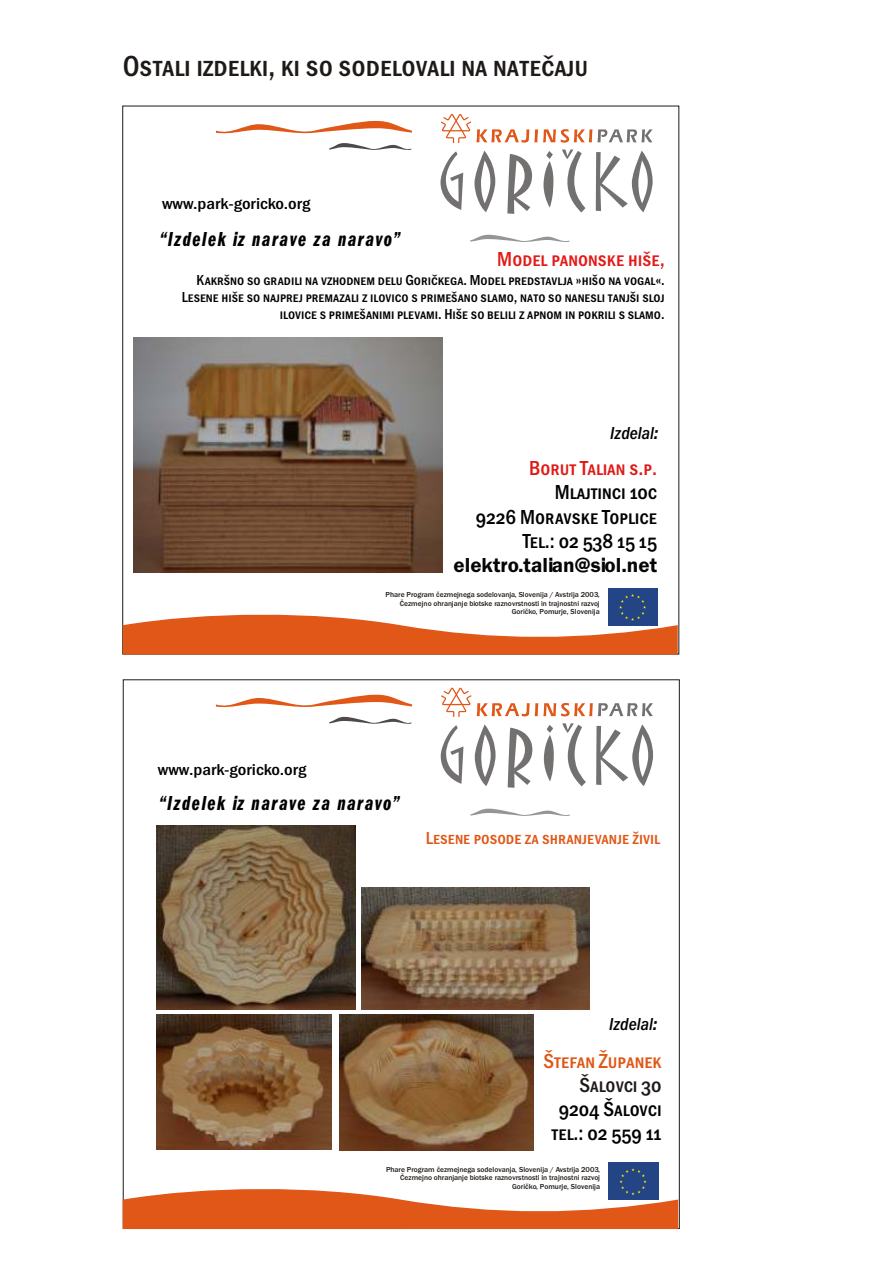
<style>
.page{position:relative;width:894px;height:1263px;background:#fff}
.page>*{position:absolute;margin:0;border:0;box-sizing:border-box;transform-origin:0 0}
.t1{font:500 condensed 30px "Franklin Got SC Itc TEE";color:#1f1a17}
.t2{font:500 condensed 21px/24.2px "Franklin Got SC Itc TEE";color:#000;text-align:right}
.t3{font:21px "Franklin Got Itc TEE Demi Comp Ital";letter-spacing:.07em;color:#000}
.t4{font:600 21px "Franklin Got Itc TEE";color:#050505}
.t5{font:500 condensed 21px "Franklin Got SC Itc TEE";color:#e31a17}
.t6{font:500 condensed 21px "Franklin Got SC Itc TEE";color:#e01a17}
.t7{font:500 condensed 21px "Franklin Got SC Itc TEE";color:#e05717}
.t8{font:500 condensed 21px "Franklin Got SC Itc TEE";color:#1f1a17}
.t9{font:500 condensed 18px "Franklin Got SC Itc TEE";color:#e05717}
.t10{font:italic 500 condensed 18px "Franklin Got Itc TEE";color:#000}
.t11{font:500 condensed 16.35px "Franklin Got Itc TEE";color:#000;scale:1.15 1}
.t12{font:500 condensed 15px/17.2px "Franklin Got SC Itc TEE";color:#000;text-align:right}
.t13{font:500 7.5px/8.6px "Franklin Got Itc TEE";color:#1f1a17;text-align:right}
.s1{color:#e01a17}
.s2{font-family:"Franklin Got Itc TEE Demi Comp Ital";font-weight:400;font-style:normal;font-stretch:normal}
</style>
<div class="page">
<svg style="left:470px;top:235px;width:99px;height:7px"></svg>
<svg style="left:441px;top:151px;width:22px;height:59px"></svg>
<svg style="left:475px;top:151px;width:20px;height:61px"></svg>
<svg style="left:507px;top:154px;width:25px;height:60px"></svg>
<svg style="left:544px;top:151px;width:9px;height:57px"></svg>
<svg style="left:562px;top:150px;width:23px;height:63px"></svg>
<svg style="left:596px;top:151px;width:57px;height:61px"></svg>
<svg style="left:441px;top:114px;width:212px;height:29px"></svg>
<svg style="left:329px;top:143px;width:82px;height:7px"></svg>
<svg style="left:216px;top:121px;width:196px;height:13px"></svg>
<div style="left:608px;top:588px;width:50px;height:38px;background:#244585"></div>
<svg style="left:123px;top:594px;width:555px;height:61px"></svg>
<img style="left:134px;top:338px;width:309px;height:235px">
<svg style="left:470px;top:809px;width:100px;height:7px"></svg>
<svg style="left:441px;top:725px;width:22px;height:59px"></svg>
<svg style="left:475px;top:724px;width:21px;height:62px"></svg>
<svg style="left:508px;top:728px;width:24px;height:60px"></svg>
<svg style="left:544px;top:725px;width:10px;height:56px"></svg>
<svg style="left:562px;top:723px;width:24px;height:63px"></svg>
<svg style="left:596px;top:724px;width:57px;height:62px"></svg>
<svg style="left:441px;top:688px;width:212px;height:29px"></svg>
<svg style="left:329px;top:717px;width:82px;height:7px"></svg>
<svg style="left:216px;top:694px;width:196px;height:14px"></svg>
<div style="left:608px;top:1163px;width:50px;height:37px;background:#244585"></div>
<svg style="left:123px;top:1168px;width:555px;height:61px"></svg>
<img style="left:157px;top:826px;width:198px;height:184px">
<img style="left:157px;top:1014px;width:175px;height:136px">
<img style="left:361px;top:888px;width:229px;height:121px">
<img style="left:339px;top:1014px;width:194px;height:137px">
<h1 class="t1" style="left:123px;top:54px;width:467px">Ostali izdelki, ki so sodelovali na natečaju</h1>
<h3 class="t11" style="left:162px;top:196px;width:130px">www.park-goricko.org</h3>
<h2 class="t3" style="left:159px;top:230px;width:242px">“Izdelek iz narave za naravo”</h2>
<h2 class="t5" style="left:497px;top:250px;width:169px">Model panonske hiše<span class="s1">,</span></h2>
<p class="t12" style="left:182px;top:272px;width:485px">Kakršno so gradili na vzhodnem delu Goričkega. Model predstavlja »hišo na vogal«.<br>Lesene hiše so najprej premazali z ilovico s primešano slamo, nato so nanesli tanjši sloj ilovice s primešanimi plevami. Hiše so belili z apnom in pokrili s slamo.</p>
<h3 class="t11" style="left:158px;top:763px;width:131px">www.park-goricko.org</h3>
<h3 class="t10" style="left:610px;top:426px;width:49px">Izdelal<span class="s2">:</span></h3>
<h2 class="t6" style="left:529px;top:460px;width:129px">Borut Talian s.p.</h2>
<h2 class="t2" style="left:476px;top:482px;width:183px">Mlajtinci 10c<br>9226 Moravske Toplice<br>Tel.: 02 538 15 15</h2>
<h2 class="t4" style="left:454px;top:556px;width:205px">elektro.talian@siol.net</h2>
<p class="t13" style="left:386px;top:591px;width:216px">Phare Program čezmejnega sodelovanja, Slovenija / Avstrija 2003,<br>Čezmejno ohranjanje biotske raznovrstnosti in trajnostni razvoj<br>Goričko, Pomurje, Slovenija</p>
<h2 class="t3" style="left:159px;top:794px;width:242px">“Izdelek iz narave za naravo”</h2>
<h3 class="t9" style="left:426px;top:830px;width:236px">Lesene posode za shranjevanje živil</h3>
<h3 class="t10" style="left:609px;top:1017px;width:49px">Izdelal<span class="s2">:</span></h3>
<h2 class="t7" style="left:544px;top:1052px;width:120px">Štefan Županek</h2>
<h2 class="t8" style="left:580px;top:1076px;width:84px">Šalovci 30</h2>
<h2 class="t2" style="left:551px;top:1098px;width:112px;text-align:center">9204 Šalovci tel.: 02 559 11</h2>
<p class="t13" style="left:386px;top:1165px;width:216px">Phare Program čezmejnega sodelovanja, Slovenija / Avstrija 2003,<br>Čezmejno ohranjanje biotske raznovrstnosti in trajnostni razvoj<br>Goričko, Pomurje, Slovenija</p>
</div>
